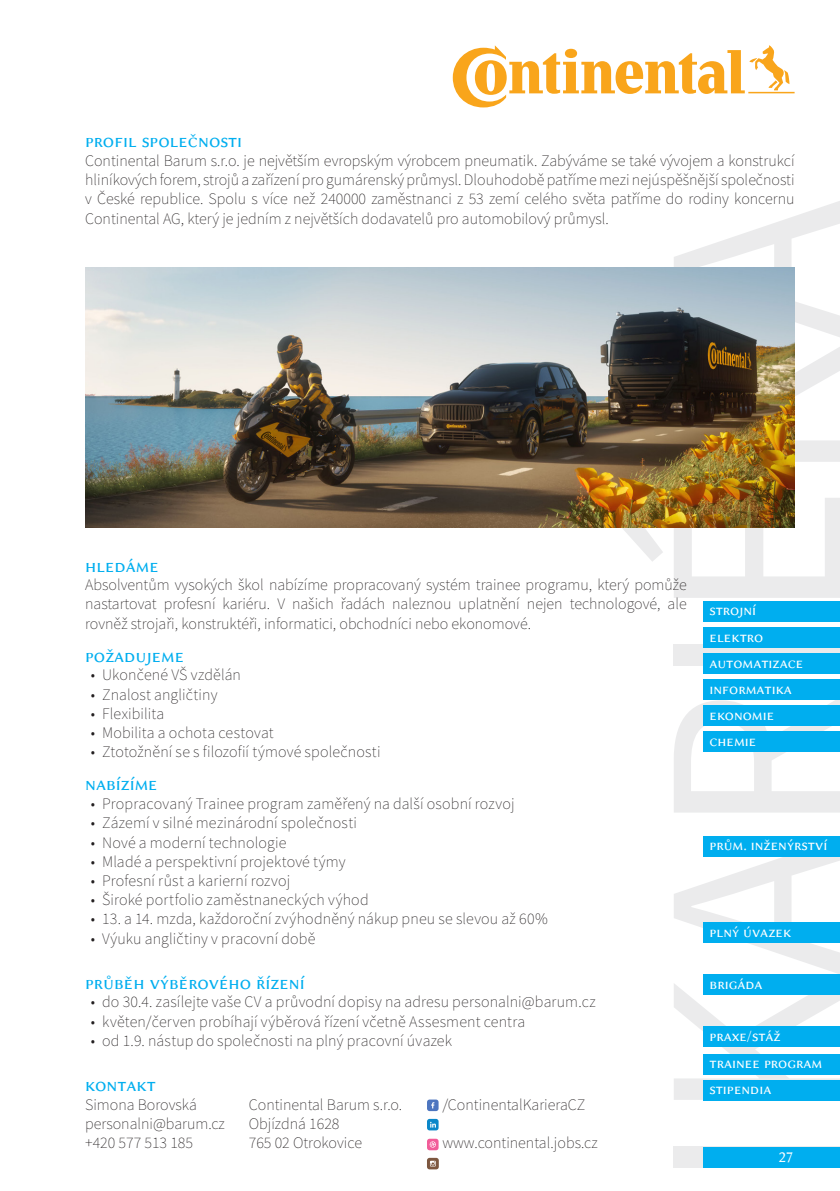
<style>
.page{position:relative;width:840px;height:1191px;background:#fff}
.page>*{position:absolute;margin:0;border:0;box-sizing:border-box;transform-origin:0 0}
.popisky{font:20px "Lin Biolinum Capitals";color:#00aeef}
.inzerce{font:200 16px/19.2px "Source Sans Pro";color:#231f20}
.obory{font:16px "Lin Biolinum Capitals";color:#fff}
.strana{font:16px "Lin Biolinum Capitals";color:#fff}
</style>
<div class="page">
<div style="left:703px;top:1147px;width:136px;height:20px;background:#00aeef"></div>
<div style="left:703px;top:1054px;width:136px;height:20px;background:#00aeef"></div>
<div style="left:703px;top:922px;width:136px;height:20px;background:#00aeef"></div>
<div style="left:703px;top:974px;width:136px;height:21px;background:#00aeef"></div>
<div style="left:703px;top:1026px;width:136px;height:21px;background:#00aeef"></div>
<div style="left:703px;top:1080px;width:136px;height:20px;background:#00aeef"></div>
<div style="left:703px;top:601px;width:136px;height:20px;background:#00aeef"></div>
<div style="left:703px;top:627px;width:136px;height:20px;background:#00aeef"></div>
<div style="left:703px;top:653px;width:136px;height:21px;background:#00aeef"></div>
<div style="left:703px;top:679px;width:136px;height:21px;background:#00aeef"></div>
<div style="left:703px;top:705px;width:136px;height:21px;background:#00aeef"></div>
<div style="left:703px;top:731px;width:136px;height:21px;background:#00aeef"></div>
<div style="left:703px;top:836px;width:136px;height:20px;background:#00aeef"></div>
<img style="left:85px;top:268px;width:709px;height:259px">
<svg style="left:452px;top:45px;width:342px;height:62px"></svg>
<div style="left:427px;top:1099px;width:11px;height:12px;background:#4d75bf;border-radius:3px"></div>
<svg style="left:431px;top:1102px;width:3px;height:6px"></svg>
<svg style="left:427px;top:1138px;width:11px;height:12px"></svg>
<svg style="left:429px;top:1141px;width:6px;height:6px"></svg>
<svg style="left:427px;top:1118px;width:11px;height:12px"></svg>
<svg style="left:430px;top:1121px;width:5px;height:6px"></svg>
<svg style="left:427px;top:1157px;width:11px;height:12px"></svg>
<svg style="left:429px;top:1160px;width:6px;height:6px"></svg>
<p class="popisky" style="left:85px;top:129px;width:159px">profil společnosti</p>
<p class="inzerce" style="left:85px;top:151px;width:710px">Continental Barum s.r.o. je největším evropským výrobcem pneumatik. Zabýváme se také vývojem a konstrukcí hliníkových forem, strojů a zařízení pro gumárenský průmysl. Dlouhodobě patříme mezi nejúspěšnější společnosti</p>
<p class="inzerce" style="left:85px;top:190px;width:710px">v České republice. Spolu s více než 240000 zaměstnanci z 53 zemí celého světa patříme do rodiny koncernu<br>Continental AG, který je jedním z největších dodavatelů pro automobilový průmysl.</p>
<p class="popisky" style="left:85px;top:553px;width:75px">hledáme</p>
<p class="inzerce" style="left:85px;top:575px;width:602px;text-align:justify">Absolventům vysokých škol nabízíme propracovaný systém trainee programu, který pomůže nastartovat profesní kariéru. V našich řadách naleznou uplatnění nejen technologové, ale rovněž strojaři, konstruktéři, informatici, obchodníci nebo ekonomové.</p>
<p class="popisky" style="left:85px;top:644px;width:100px">požadujeme</p>
<p class="inzerce" style="left:91px;top:665px;width:152px">• Ukončené VŠ vzdělán</p>
<p class="inzerce" style="left:91px;top:685px;width:128px">• Znalost angličtiny</p>
<p class="inzerce" style="left:91px;top:704px;width:75px">• Flexibilita</p>
<p class="inzerce" style="left:91px;top:723px;width:184px">• Mobilita a ochota cestovat</p>
<p class="inzerce" style="left:91px;top:742px;width:291px">• Ztotožnění se s filozofií týmové společnosti</p>
<p class="popisky" style="left:85px;top:772px;width:74px">nabízíme</p>
<p class="inzerce" style="left:91px;top:794px;width:425px">• Propracovaný Trainee program zaměřený na další osobní rozvoj</p>
<p class="inzerce" style="left:91px;top:813px;width:267px">• Zázemí v silné mezinárodní společnosti</p>
<p class="inzerce" style="left:91px;top:832px;width:197px">• Nové a moderní technologie</p>
<p class="inzerce" style="left:91px;top:852px;width:256px">• Mladé a perspektivní projektové týmy</p>
<p class="inzerce" style="left:91px;top:871px;width:201px">• Profesní růst a karierní rozvoj</p>
<p class="inzerce" style="left:91px;top:890px;width:279px">• Široké portfolio zaměstnaneckých výhod</p>
<p class="inzerce" style="left:91px;top:909px;width:458px">• 13. a 14. mzda, každoroční zvýhodněný nákup pneu se slevou až 60%</p>
<p class="inzerce" style="left:91px;top:928px;width:226px">• Výuku angličtiny v pracovní době</p>
<p class="popisky" style="left:85px;top:970px;width:221px">průběh výběrového řízení</p>
<p class="inzerce" style="left:91px;top:992px;width:506px">• do 30.4. zasílejte vaše CV a průvodní dopisy na adresu personalni@barum.cz</p>
<p class="inzerce" style="left:91px;top:1011px;width:436px">• květen/červen probíhají výběrová řízení včetně Assesment centra</p>
<p class="inzerce" style="left:91px;top:1031px;width:362px">• od 1.9. nástup do společnosti na plný pracovní úvazek</p>
<p class="popisky" style="left:85px;top:1073px;width:72px">kontakt</p>
<p class="inzerce" style="left:85px;top:1095px;width:113px">Simona Borovská</p>
<p class="inzerce" style="left:85px;top:1114px;width:141px">personalni@barum.cz</p>
<p class="inzerce" style="left:85px;top:1133px;width:109px">+420 577 513 185</p>
<p class="inzerce" style="left:249px;top:1095px;width:155px">Continental Barum s.r.o.</p>
<p class="inzerce" style="left:249px;top:1114px;width:92px">Objízdná 1628</p>
<p class="inzerce" style="left:249px;top:1133px;width:115px">765 02 Otrokovice</p>
<p class="inzerce" style="left:442px;top:1095px;width:144px">/ContinentalKarieraCZ</p>
<p class="inzerce" style="left:442px;top:1133px;width:157px">www.continental.jobs.cz</p>
<p class="obory" style="left:709px;top:601px;width:48px">strojní</p>
<p class="obory" style="left:709px;top:627px;width:55px">elektro</p>
<p class="obory" style="left:709px;top:653px;width:95px">automatizace</p>
<p class="obory" style="left:709px;top:679px;width:84px">informatika</p>
<p class="obory" style="left:709px;top:705px;width:66px">ekonomie</p>
<p class="obory" style="left:709px;top:731px;width:48px">chemie</p>
<p class="obory" style="left:709px;top:836px;width:119px">prům. inženýrství</p>
<p class="obory" style="left:709px;top:922px;width:83px">plný úvazek</p>
<p class="obory" style="left:709px;top:974px;width:55px">brigáda</p>
<p class="obory" style="left:709px;top:1026px;width:73px">praxe/stáž</p>
<p class="obory" style="left:709px;top:1054px;width:114px">trainee program</p>
<p class="obory" style="left:709px;top:1080px;width:63px">stipendia</p>
<p class="strana" style="left:778px;top:1147px;width:16px">27</p>
</div>
